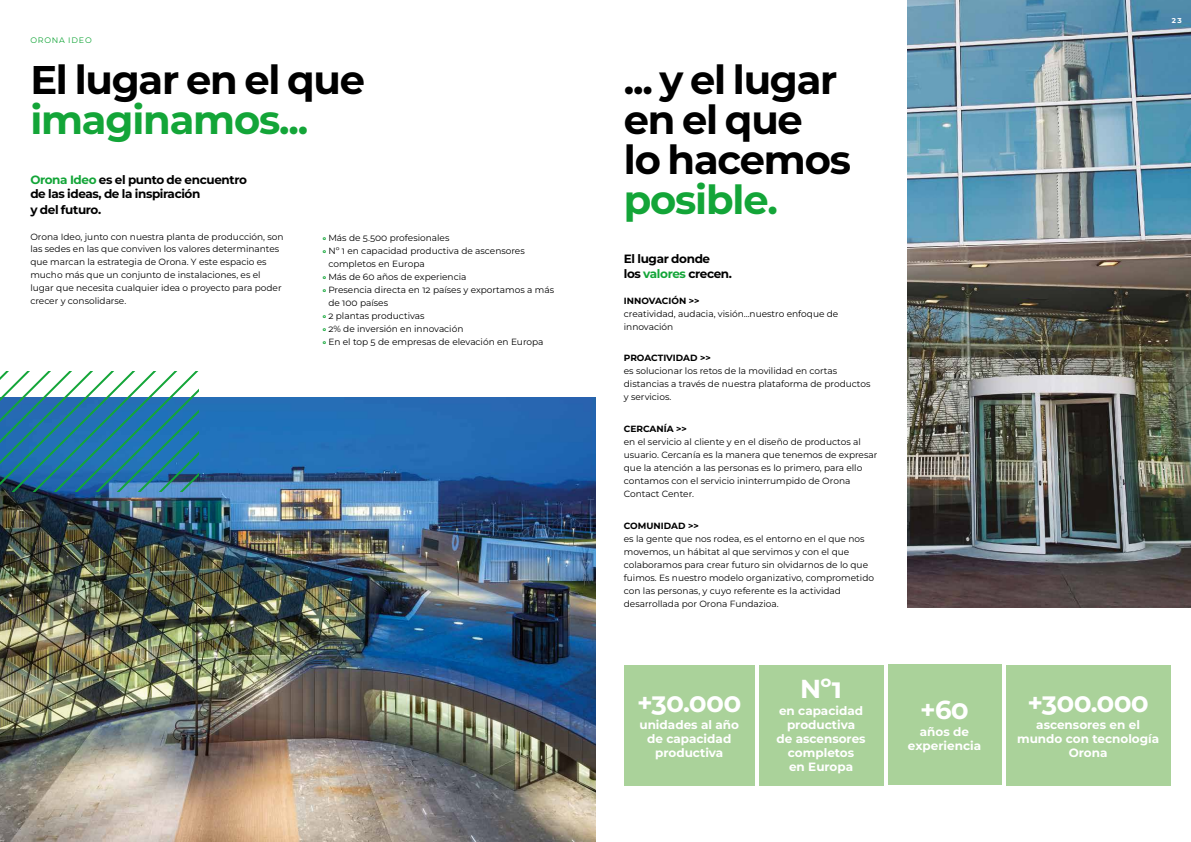
<style>
.page{position:relative;width:1191px;height:842px;background:#fff}
.page>*{position:absolute;margin:0;border:0;box-sizing:border-box;transform-origin:0 0}
.t1{font:700 40px/40px "Montserrat";letter-spacing:-.03em;color:#000}
.t2{font:700 40px "Montserrat";letter-spacing:-.03em;color:#13a538}
.t3{font:700 26px "Montserrat";letter-spacing:-.03em;color:#fff}
.t4{font:700 12px/14px "Montserrat";color:#fff;text-align:center}
.t5{font:700 12px/14.5px "Montserrat";letter-spacing:-.03em;color:#000}
.t6{font:9px/13px "Montserrat";color:#000}
.t7{font:700 9px "Montserrat";color:#000}
.t8{font:8px "Montserrat";letter-spacing:.1em;color:#13a538}
.t9{font:700 7px "Montserrat";color:#fff}
.s1{color:#13a538}
</style>
<div class="page">
<img style="left:0;top:398px;width:595px;height:444px">
<svg style="left:0;top:371px;width:198px;height:121px"></svg>
<div style="left:759px;top:665px;width:124px;height:120px;background:#aad29a"></div>
<div style="left:624px;top:665px;width:130px;height:120px;background:#aad29a"></div>
<div style="left:887px;top:665px;width:114px;height:120px;background:#aad29a"></div>
<div style="left:1005px;top:665px;width:165px;height:120px;background:#aad29a"></div>
<img style="left:907px;top:0;width:284px;height:608px">
<p class="t8" style="left:30px;top:34px;width:63px">ORONA IDEO</p>
<h1 class="t1" style="left:30px;top:59px;width:336px">El lugar en el que</h1>
<h1 class="t2" style="left:30px;top:93px;width:279px">imaginamos...</h1>
<h3 class="t5" style="left:30px;top:173px;width:218px"><span class="s1">Orona Ideo</span> es el punto de encuentro de las ideas, de la inspiración<br>y del futuro.</h3>
<p class="t6" style="left:30px;top:230px;width:255px">Orona Ideo, junto con nuestra planta de producción, son las sedes en las que conviven los valores determinantes que marcan la estrategia de Orona. Y este espacio es mucho más que un conjunto de instalaciones, es el lugar que necesita cualquier idea o proyecto para poder crecer y consolidarse.</p>
<p class="t6" style="left:323px;top:231px;width:128px"><sup>o</sup> Más de 5.500 profesionales</p>
<p class="t6" style="left:323px;top:244px;width:204px"><sup>o</sup> Nº 1 en capacidad productiva de ascensores</p>
<p class="t6" style="left:328px;top:257px;width:98px">completos en Europa</p>
<p class="t6" style="left:323px;top:270px;width:145px"><sup>o</sup> Más de 60 años de experiencia</p>
<p class="t6" style="left:323px;top:283px;width:233px"><sup>o</sup> Presencia directa en 12 países y exportamos a más</p>
<p class="t6" style="left:328px;top:296px;width:61px">de 100 países</p>
<p class="t6" style="left:323px;top:309px;width:103px"><sup>o</sup> 2 plantas productivas</p>
<p class="t6" style="left:323px;top:322px;width:142px"><sup>o</sup> 2% de inversión en innovación</p>
<p class="t6" style="left:323px;top:335px;width:222px"><sup>o</sup> En el top 5 de empresas de elevación en Europa</p>
<h1 class="t1" style="left:624px;top:59px;width:229px">... y el lugar en el que<br>lo hacemos</h1>
<h1 class="t2" style="left:624px;top:173px;width:156px">posible.</h1>
<h3 class="t5" style="left:624px;top:251px;width:110px;line-height:15px">El lugar donde<br>los <span class="s1">valores</span> crecen.</h3>
<p class="t7" style="left:624px;top:294px;width:77px">INNOVACIÓN &gt;&gt;</p>
<p class="t6" style="left:624px;top:307px;width:216px">creatividad, audacia, visión…nuestro enfoque de innovación</p>
<p class="t7" style="left:624px;top:352px;width:88px">PROACTIVIDAD &gt;&gt;</p>
<p class="t6" style="left:624px;top:364px;width:248px">es solucionar los retos de la movilidad en cortas distancias a través de nuestra plataforma de productos y servicios.</p>
<p class="t7" style="left:624px;top:423px;width:65px">CERCANÍA &gt;&gt;</p>
<p class="t6" style="left:624px;top:435px;width:255px">en el servicio al cliente y en el diseño de productos al usuario. Cercanía es la manera que tenemos de expresar que la atención a las personas es lo primero, para ello contamos con el servicio ininterrumpido de Orona Contact Center.</p>
<p class="t7" style="left:624px;top:519px;width:76px">COMUNIDAD &gt;&gt;</p>
<p class="t6" style="left:624px;top:532px;width:252px">es la gente que nos rodea, es el entorno en el que nos movemos, un hábitat al que servimos y con el que colaboramos para crear futuro sin olvidarnos de lo que fuimos. Es nuestro modelo organizativo, comprometido con las personas, y cuyo referente es la actividad desarrollada por Orona Fundazioa.</p>
<h2 class="t3" style="left:637px;top:686px;width:106px">+30.000</h2>
<h3 class="t4" style="left:639px;top:718px;width:101px">unidades al año de capacidad productiva</h3>
<h2 class="t3" style="left:800px;top:672px;width:43px">Nº1</h2>
<h3 class="t4" style="left:776px;top:704px;width:91px">en capacidad productiva<br>de ascensores completos<br>en Europa</h3>
<h2 class="t3" style="left:920px;top:693px;width:50px">+60</h2>
<h3 class="t4" style="left:908px;top:724px;width:75px">años de experiencia</h3>
<p class="t9" style="left:1171px;top:16px;width:12px">23</p>
<h2 class="t3" style="left:1027px;top:686px;width:123px">+300.000</h2>
<h3 class="t4" style="left:1017px;top:718px;width:144px">ascensores en el mundo con tecnología<br>Orona</h3>
</div>
